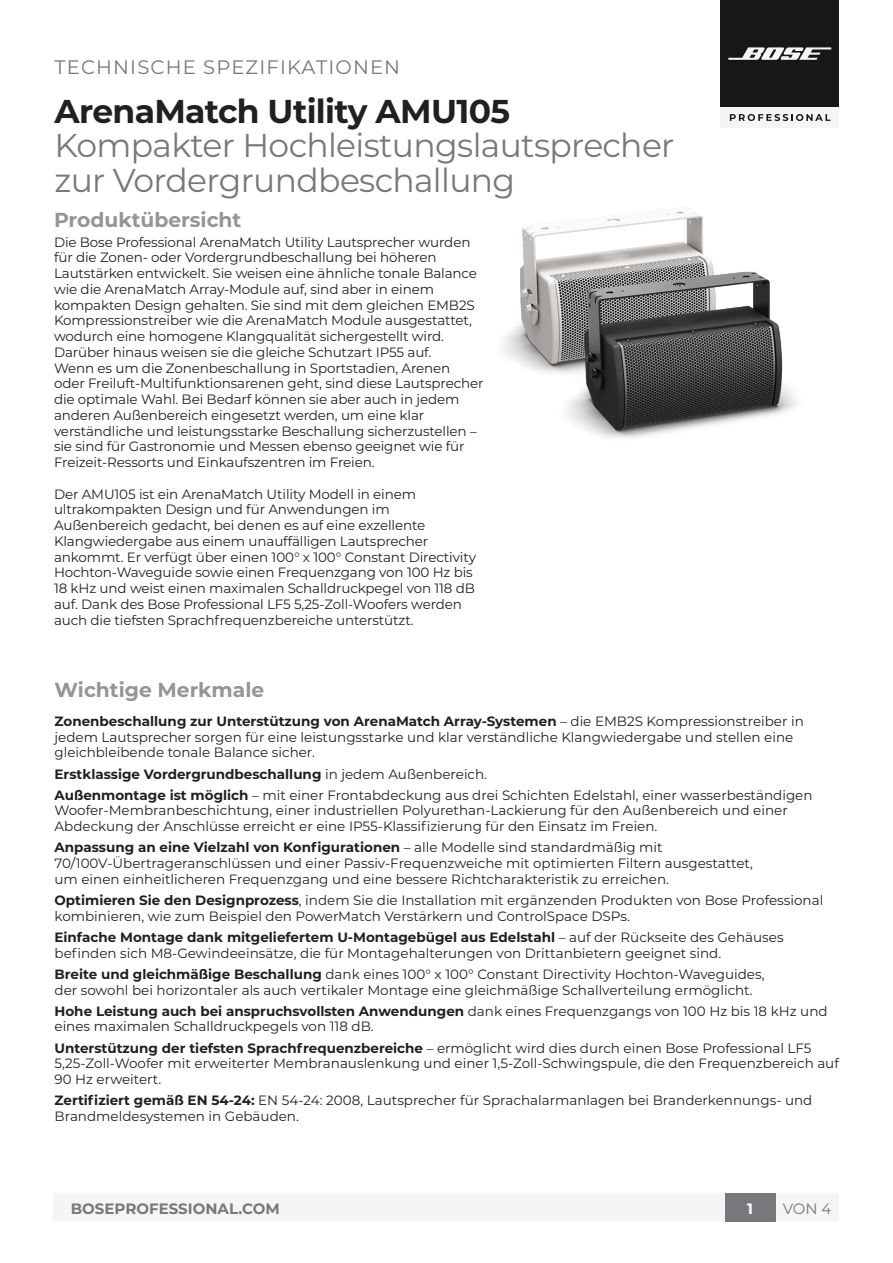
<style>
.page{position:relative;width:893px;height:1263px;background:#fff}
.page>*{position:absolute;margin:0;border:0;box-sizing:border-box;transform-origin:0 0}
.t1{font:33px/34.5px "Montserrat";letter-spacing:-.02em;color:#76787b}
.Subheads{font:700 20.25px "Montserrat";color:#939598}
.t2{font:19.5px "Montserrat";letter-spacing:.06em;color:#76787b}
.t3{font:700 15px "Montserrat";color:#76787b}
.t4{font:15px "Montserrat";color:#76787b}
.t5{font:700 15px "Montserrat";color:#fff}
.bullets{font:13.5px/15.8px "Montserrat";color:#231f20}
.Body{font:13.5px/15.8px "Montserrat";letter-spacing:-.01em;color:#231f20}
.bullets-2{font:700 13.5px "Montserrat";color:#231f20}
.s1{font-weight:700;color:#231f20}
.s2{font-weight:700}
.s3{font-weight:400}
</style>
<div class="page">
<img style="left:504px;top:207px;width:293px;height:231px">
<div style="left:53px;top:1193px;width:786px;height:28px;background:#f4f5f4"></div>
<div style="left:725px;top:1193px;width:50px;height:28px;background:#76787b"></div>
<div style="left:721px;top:0;width:118px;height:108px;background:#161718"></div>
<div style="left:721px;top:108px;width:118px;height:20px;background:#f4f5f4"></div>
<svg style="left:730px;top:114px;width:100px;height:7px"></svg>
<svg style="left:728px;top:47px;width:103px;height:13px"></svg>
<p class="t2" style="left:55px;top:54px;width:347px">TECHNISCHE SPEZIFIKATIONEN</p>
<p class="t1" style="left:55px;top:92px;width:621px"><span class="s1">ArenaMatch Utility AMU105<br></span>Kompakter Hochleistungslautsprecher zur Vordergrundbeschallung</p>
<p class="Subheads" style="left:54px;top:205px;width:189px">Produktübersicht</p>
<p class="Body" style="left:54px;top:233px;width:431px">Die Bose Professional ArenaMatch Utility Lautsprecher wurden für die Zonen- oder Vordergrundbeschallung bei höheren Lautstärken entwickelt. Sie weisen eine ähnliche tonale Balance wie die ArenaMatch Array-Module auf, sind aber in einem kompakten Design gehalten. Sie sind mit dem gleichen EMB2S Kompressionstreiber wie die ArenaMatch Module ausgestattet, wodurch eine homogene Klangqualität sichergestellt wird.<br>Darüber hinaus weisen sie die gleiche Schutzart IP55 auf.<br>Wenn es um die Zonenbeschallung in Sportstadien, Arenen oder Freiluft-Multifunktionsarenen geht, sind diese Lautsprecher die optimale Wahl. Bei Bedarf können sie aber auch in jedem anderen Außenbereich eingesetzt werden, um eine klar verständliche und leistungsstarke Beschallung sicherzustellen – sie sind für Gastronomie und Messen ebenso geeignet wie für Freizeit-Ressorts und Einkaufszentren im Freien.</p>
<p class="Body" style="left:54px;top:485px;width:423px">Der AMU105 ist ein ArenaMatch Utility Modell in einem ultrakompakten Design und für Anwendungen im Außenbereich gedacht, bei denen es auf eine exzellente Klangwiedergabe aus einem unauffälligen Lautsprecher ankommt. Er verfügt über einen 100° x 100° Constant Directivity Hochton-Waveguide sowie einen Frequenzgang von 100 Hz bis 18 kHz und weist einen maximalen Schalldruckpegel von 118 dB auf. Dank des Bose Professional LF5 5,25-Zoll-Woofers werden auch die tiefsten Sprachfrequenzbereiche unterstützt.</p>
<p class="Subheads" style="left:55px;top:675px;width:211px">Wichtige Merkmale</p>
<p class="bullets" style="left:55px;top:713px;width:751px"><span class="s2">Zonenbeschallung zur Unterstützung von ArenaMatch Array-Systemen</span> – die EMB2S Kompressionstreiber in jedem Lautsprecher sorgen für eine leistungsstarke und klar verständliche Klangwiedergabe und stellen eine gleichbleibende tonale Balance sicher.</p>
<p class="bullets-2" style="left:55px;top:764px;width:434px">Erstklassige Vordergrundbeschallung <span class="s3">in jedem Außenbereich.</span></p>
<p class="bullets" style="left:55px;top:786px;width:759px"><span class="s2">Außenmontage ist möglich</span> – mit einer Frontabdeckung aus drei Schichten Edelstahl, einer wasserbeständigen<br>Woofer-Membranbeschichtung, einer industriellen Polyurethan-Lackierung für den Außenbereich und einer<br>Abdeckung der Anschlüsse erreicht er eine IP55-Klassifizierung für den Einsatz im Freien.</p>
<p class="bullets" style="left:55px;top:839px;width:700px"><span class="s2">Anpassung an eine Vielzahl von Konfigurationen</span> – alle Modelle sind standardmäßig mit<br>70/100V-Übertrageranschlüssen und einer Passiv-Frequenzweiche mit optimierten Filtern ausgestattet, um einen einheitlicheren Frequenzgang und eine bessere Richtcharakteristik zu erreichen.</p>
<p class="bullets" style="left:55px;top:892px;width:770px"><span class="s2">Optimieren Sie den Designprozess</span>, indem Sie die Installation mit ergänzenden Produkten von Bose Professional kombinieren, wie zum Beispiel den PowerMatch Verstärkern und ControlSpace DSPs.</p>
<p class="bullets" style="left:55px;top:929px;width:731px"><span class="s2">Einfache Montage dank mitgeliefertem U-Montagebügel aus Edelstahl</span> – auf der Rückseite des Gehäuses befinden sich M8-Gewindeeinsätze, die für Montagehalterungen von Drittanbietern geeignet sind.</p>
<p class="bullets" style="left:55px;top:966px;width:711px"><span class="s2">Breite und gleichmäßige Beschallung</span> dank eines 100° x 100° Constant Directivity Hochton-Waveguides, der sowohl bei horizontaler als auch vertikaler Montage eine gleichmäßige Schallverteilung ermöglicht.</p>
<p class="bullets" style="left:55px;top:1002px;width:775px"><span class="s2">Hohe Leistung auch bei anspruchsvollsten Anwendungen</span> dank eines Frequenzgangs von 100 Hz bis 18 kHz und eines maximalen Schalldruckpegels von 118 dB.</p>
<p class="bullets" style="left:55px;top:1039px;width:786px"><span class="s2">Unterstützung der tiefsten Sprachfrequenzbereiche</span> – ermöglicht wird dies durch einen Bose Professional LF5<br>5,25-Zoll-Woofer mit erweiterter Membranauslenkung und einer 1,5-Zoll-Schwingspule, die den Frequenzbereich auf<br>90 Hz erweitert.</p>
<p class="bullets" style="left:55px;top:1092px;width:759px"><span class="s2">Zertifiziert gemäß EN 54-24:</span> EN 54-24: 2008, Lautsprecher für Sprachalarmanlagen bei Branderkennungs- und<br>Brandmeldesystemen in Gebäuden.</p>
<p class="t3" style="left:71px;top:1198px;width:211px">BOSEPROFESSIONAL.COM</p>
<p class="t5" style="left:747px;top:1198px;width:7px">1</p>
<p class="t4" style="left:783px;top:1199px;width:50px">VON 4</p>
</div>
